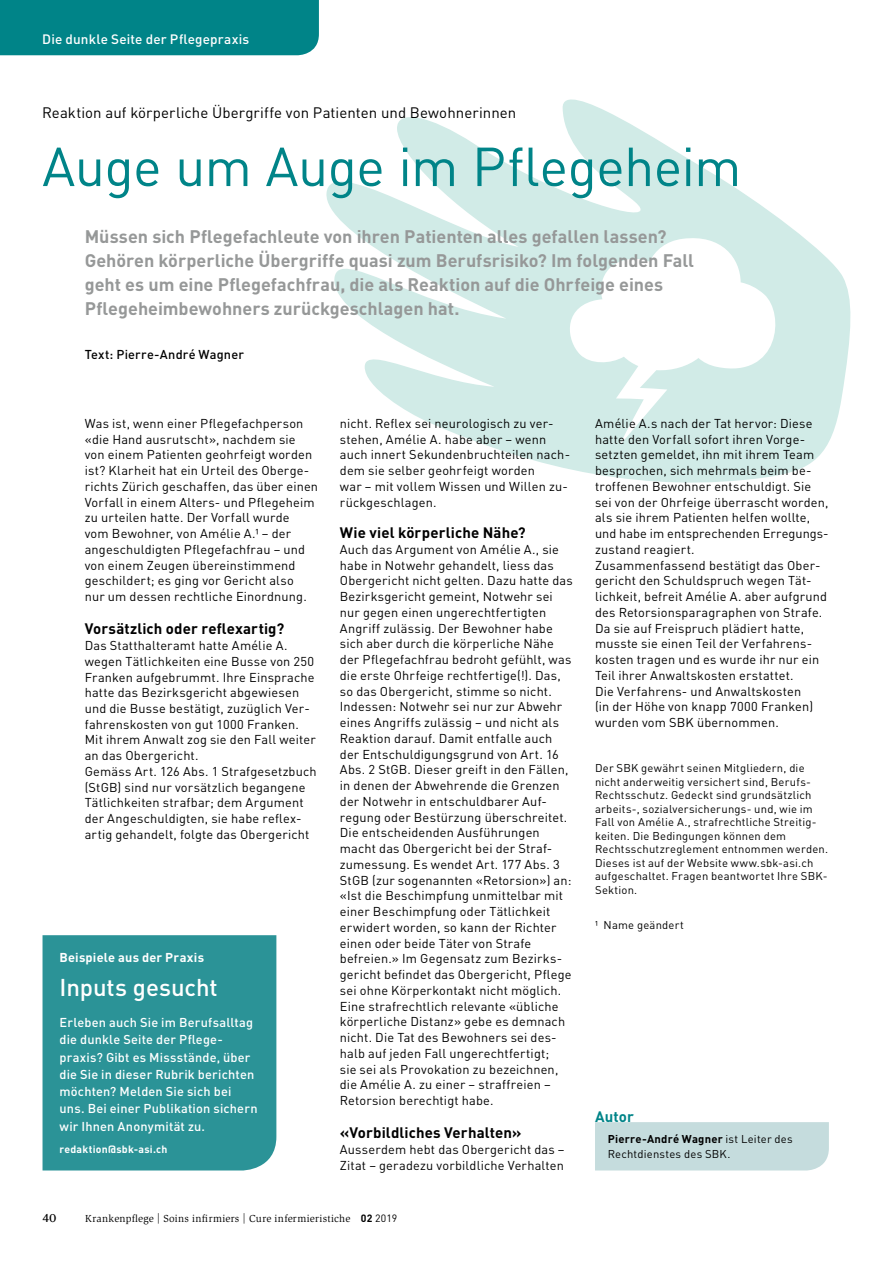
<style>
.page{position:relative;width:893px;height:1263px;background:#fff}
.page>*{position:absolute;margin:0;border:0;box-sizing:border-box;transform-origin:0 0}
.t1{font:54px "DIN Pro";letter-spacing:-.015em;color:#008488}
.t2{font:500 24px "DIN Pro";letter-spacing:-.005em;color:#fff}
.t3{font:700 18px/24px "DIN Pro";color:#969898}
.t4{font:700 15px "DIN Pro";letter-spacing:.01em;color:#000}
.t5{font:15px "DIN Pro";letter-spacing:.005em;color:#000}
.t6{font:700 15px "DIN Pro";letter-spacing:.005em;color:#008488}
.t7{font:500 13.5px "DIN Pro";letter-spacing:.01em;color:#fff}
.t8{font:12.75px/15.8px "DIN Pro";letter-spacing:.015em;color:#000}
.t9{font:500 12.75px/17.2px "DIN Pro";letter-spacing:.015em;color:#fff}
.t10{font:500 12.75px "DIN Pro";letter-spacing:.015em;color:#000}
.t11{font:700 12.75px "DIN Pro";letter-spacing:.015em;color:#fff}
.t12{font:700 12px "Esta Pro";color:#000}
.t13{font:11.25px/13.5px "DIN Pro";letter-spacing:.02em;color:#000}
.t14{font:10.5px "Slimbach Std";letter-spacing:.025em;color:#000}
.t15{font:700 10.5px "DIN Pro";letter-spacing:.02em;color:#fff}
.s1{font-family:"DIN Pro";font-weight:700}
.s2{font-family:"DIN Pro"}
.s3{font-weight:700}
</style>
<div class="page">
<div style="left:0;top:0;width:319px;height:55px;background:#008488"></div>
<svg style="left:326px;top:99px;width:525px;height:384px;fill:#d1ebe7"></svg>
<div style="left:595px;top:1122px;width:234px;height:48px;background:#c5dcdd"></div>
<div style="left:43px;top:935px;width:233px;height:235px;background:#2b9397"></div>
<p class="t7" style="left:42px;top:30px;width:209px">Die dunkle Seite der Pflegepraxis</p>
<p class="t5" style="left:42px;top:102px;width:476px">Reaktion auf körperliche Übergriffe von Patienten und Bewohnerinnen</p>
<h1 class="t1" style="left:42px;top:130px;width:701px">Auge um Auge im Pflegeheim</h1>
<p class="t3" style="left:85px;top:223px;width:611px">Müssen sich Pflegefachleute von ihren Patienten alles gefallen lassen?<br>Gehören körperliche Übergriffe quasi zum Berufsrisiko? Im folgenden Fall geht es um eine Pflegefachfrau, die als Reaktion auf die Ohrfeige eines Pflegeheimbewohners zurückgeschlagen hat.</p>
<p class="t10" style="left:85px;top:346px;width:161px">Text: Pierre-André Wagner</p>
<p class="t8" style="left:85px;top:415px;width:235px">Was ist, wenn einer Pflegefachperson «die Hand ausrutscht», nachdem sie von einem Patienten geohrfeigt worden ist? Klarheit hat ein Urteil des Oberge&shy;richts Zürich geschaffen, das über einen Vorfall in einem Alters- und Pflegeheim zu urteilen hatte. Der Vorfall wurde<br>vom Bewohner, von Amélie A.¹ – der angeschuldigten Pflegefachfrau – und von einem Zeugen übereinstimmend geschildert; es ging vor Gericht also<br>nur um dessen rechtliche Einordnung.</p>
<p class="t4" style="left:85px;top:619px;width:201px">Vorsätzlich oder reflexartig?</p>
<p class="t8" style="left:85px;top:637px;width:233px">Das Statthalteramt hatte Amélie A. wegen Tätlichkeiten eine Busse von 250<br>Franken aufgebrummt. Ihre Einsprache hatte das Bezirksgericht abgewiesen und die Busse bestätigt, zuzüglich Ver&shy;fahrenskosten von gut 1000 Franken.<br>Mit ihrem Anwalt zog sie den Fall weiter an das Obergericht.<br>Gemäss Art. 126 Abs. 1 Strafgesetzbuch (StGB) sind nur vorsätzlich begangene Tätlichkeiten strafbar; dem Argument der Angeschuldigten, sie habe reflex&shy;artig gehandelt, folgte das Obergericht</p>
<p class="t11" style="left:60px;top:949px;width:146px">Beispiele aus der Praxis</p>
<h2 class="t2" style="left:60px;top:971px;width:160px">Inputs gesucht</h2>
<p class="t9" style="left:60px;top:1013px;width:200px">Erleben auch Sie im Berufsalltag die dunkle Seite der Pflege&shy;praxis? Gibt es Missstände, über die Sie in dieser Rubrik berichten möchten? Melden Sie sich bei uns. Bei einer Publikation sichern wir Ihnen Anonymität zu.</p>
<p class="t15" style="left:60px;top:1142px;width:109px">redaktion@sbk-asi.ch</p>
<p class="t8" style="left:340px;top:415px;width:232px">nicht. Reflex sei neurologisch zu ver&shy;stehen, Amélie A. habe aber – wenn auch innert Sekundenbruchteilen nach&shy;dem sie selber geohrfeigt worden<br>war – mit vollem Wissen und Willen zu&shy;rückgeschlagen.</p>
<p class="t4" style="left:340px;top:523px;width:187px">Wie viel körperliche Nähe?</p>
<p class="t8" style="left:340px;top:541px;width:234px">Auch das Argument von Amélie A., sie habe in Notwehr gehandelt, liess das Obergericht nicht gelten. Dazu hatte das Bezirksgericht gemeint, Notwehr sei nur gegen einen ungerechtfertigten Angriff zulässig. Der Bewohner habe sich aber durch die körperliche Nähe der Pflegefachfrau bedroht gefühlt, was die erste Ohrfeige rechtfertige(!). Das, so das Obergericht, stimme so nicht.<br>Indessen: Notwehr sei nur zur Abwehr eines Angriffs zulässig – und nicht als Reaktion darauf. Damit entfalle auch der Entschuldigungsgrund von Art. 16<br>Abs. 2 StGB. Dieser greift in den Fällen, in denen der Abwehrende die Grenzen der Notwehr in entschuldbarer Auf&shy;regung oder Bestürzung überschreitet.<br>Die entscheidenden Ausführungen macht das Obergericht bei der Straf&shy;zumessung. Es wendet Art. 177 Abs. 3<br>StGB (zur sogenannten «Retorsion») an: «Ist die Beschimpfung unmittelbar mit einer Beschimpfung oder Tätlichkeit erwidert worden, so kann der Richter einen oder beide Täter von Strafe befreien.» Im Gegensatz zum Bezirks&shy;gericht befindet das Obergericht, Pflege sei ohne Körperkontakt nicht möglich.<br>Eine strafrechtlich relevante «übliche körperliche Distanz» gebe es demnach nicht. Die Tat des Bewohners sei des&shy;halb auf jeden Fall ungerechtfertigt;<br>sie sei als Provokation zu bezeichnen, die Amélie A. zu einer – straffreien – Retorsion berechtigt habe.</p>
<p class="t4" style="left:340px;top:1123px;width:183px">«Vorbildliches Verhalten»</p>
<p class="t8" style="left:340px;top:1141px;width:226px">Ausserdem hebt das Obergericht das –<br>Zitat – geradezu vorbildliche Verhalten</p>
<p class="t12" style="left:43px;top:1209px;width:16px">40</p>
<p class="t14" style="left:85px;top:1212px;width:314px">Krankenpflege | Soins infirmiers | Cure infermieristiche <span class="s1">02</span> <span class="s2">2019</span></p>
<p class="t8" style="left:595px;top:415px;width:235px">Amélie A.s nach der Tat hervor: Diese hatte den Vorfall sofort ihren Vorge&shy;setzten gemeldet, ihn mit ihrem Team besprochen, sich mehrmals beim be&shy;troffenen Bewohner entschuldigt. Sie sei von der Ohrfeige überrascht worden, als sie ihrem Patienten helfen wollte, und habe im entsprechenden Erregungs&shy;zustand reagiert.<br>Zusammenfassend bestätigt das Ober&shy;gericht den Schuldspruch wegen Tät&shy;lichkeit, befreit Amélie A. aber aufgrund des Retorsionsparagraphen von Strafe.<br>Da sie auf Freispruch plädiert hatte, musste sie einen Teil der Verfahrens&shy;kosten tragen und es wurde ihr nur ein Teil ihrer Anwaltskosten erstattet.<br>Die Verfahrens- und Anwaltskosten<br>(in der Höhe von knapp 7000 Franken) wurden vom SBK übernommen.</p>
<p class="t13" style="left:595px;top:761px;width:235px">Der SBK gewährt seinen Mitgliedern, die nicht anderweitig versichert sind, Berufs-Rechtsschutz. Gedeckt sind grundsätzlich arbeits-, sozialversicherungs- und, wie im Fall von Amélie A., strafrechtliche Streitig&shy;keiten. Die Bedingungen können dem Rechtsschutzreglement entnommen werden.<br>Dieses ist auf der Website www.sbk-asi.ch aufgeschaltet. Fragen beantwortet Ihre SBK-Sektion.</p>
<p class="t13" style="left:595px;top:918px;width:90px">¹ Name geändert</p>
<p class="t6" style="left:595px;top:1106px;width:40px">Autor</p>
<p class="t13" style="left:608px;top:1132px;width:186px;line-height:14.2px"><span class="s3">Pierre-André Wagner</span> ist Leiter des<br>Rechtdienstes des SBK.</p>
</div>
